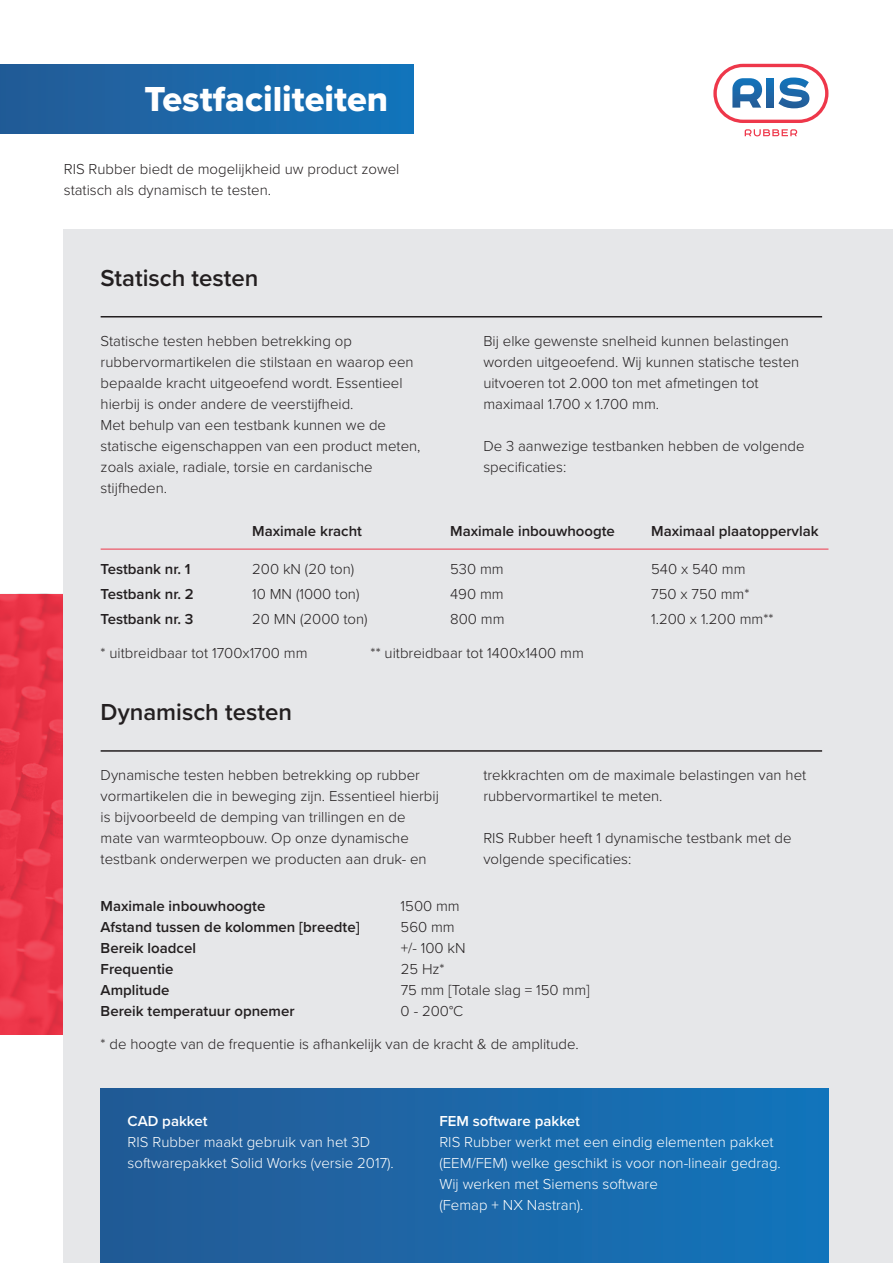
<style>
.page{position:relative;width:893px;height:1263px;background:#fff}
.page>*{position:absolute;margin:0;border:0;box-sizing:border-box;transform-origin:0 0}
.t1{font:36px "Proxima Nova Extrabld";color:#fff}
.t2{font:600 24px "Proxima Nova";color:#231f20}
.Lijst{font:300 15px/21px "Proxima Nova";color:#231f20}
.t3{font:300 15px/21px "Proxima Nova";color:#fff}
.Lijst-2{font:600 15px "Proxima Nova";color:#231f20}
.Tabel{font:300 15px "Proxima Nova";color:#231f20}
.Tabel_kop{font:600 15px "Proxima Nova";color:#231f20}
.Tabel-2{font:600 15px "Proxima Nova";color:#231f20}
.t4{font:600 15px "Proxima Nova";color:#fff}
</style>
<div class="page">
<img style="left:0;top:594px;width:64px;height:441px">
<div style="left:0;top:64px;width:414px;height:70px;background:linear-gradient(to right,#245b96,#1274bb)"></div>
<div style="left:64px;top:230px;width:829px;height:1033px;background:#e6e7e9"></div>
<hr style="left:101px;top:549px;width:727px;height:1px;background:#ee374a">
<hr style="left:101px;top:316px;width:721px;height:1px;background:#231f20">
<hr style="left:101px;top:750px;width:721px;height:2px;background:#231f20">
<svg style="left:745px;top:129px;width:52px;height:7px"></svg>
<svg style="left:713px;top:64px;width:115px;height:59px"></svg>
<div style="left:101px;top:1089px;width:727px;height:174px;background:linear-gradient(to right,#245a95,#1375bb)"></div>
<p class="t1" style="left:145px;top:72px;width:245px">Testfaciliteiten</p>
<p class="Lijst" style="left:64px;top:158px;width:337px">RIS Rubber biedt de mogelijkheid uw product zowel statisch als dynamisch te testen.</p>
<p class="t2" style="left:101px;top:260px;width:159px">Statisch testen</p>
<p class="Lijst" style="left:101px;top:329px;width:314px">Statische testen hebben betrekking op rubbervormartikelen die stilstaan en waarop een bepaalde kracht uitgeoefend wordt. Essentieel hierbij is onder andere de veerstijfheid.</p>
<p class="Lijst" style="left:101px;top:413px;width:321px">Met behulp van een testbank kunnen we de statische eigenschappen van een product meten, zoals axiale, radiale, torsie en cardanische stijfheden.</p>
<p class="Tabel_kop" style="left:252px;top:520px;width:111px">Maximale kracht</p>
<p class="Tabel_kop" style="left:450px;top:520px;width:166px">Maximale inbouwhoogte</p>
<p class="Tabel_kop" style="left:651px;top:520px;width:169px">Maximaal plaatoppervlak</p>
<p class="Tabel-2" style="left:101px;top:558px;width:91px">Testbank nr. 1</p>
<p class="Tabel" style="left:252px;top:558px;width:104px">200 kN (20 ton)</p>
<p class="Tabel" style="left:450px;top:558px;width:55px">530 mm</p>
<p class="Tabel" style="left:651px;top:558px;width:96px">540 x 540 mm</p>
<p class="Tabel-2" style="left:101px;top:583px;width:95px">Testbank nr. 2</p>
<p class="Tabel" style="left:252px;top:583px;width:109px">10 MN (1000 ton)</p>
<p class="Tabel" style="left:450px;top:583px;width:55px">490 mm</p>
<p class="Tabel" style="left:651px;top:583px;width:100px">750 x 750 mm*</p>
<p class="Tabel-2" style="left:101px;top:608px;width:94px">Testbank nr. 3</p>
<p class="Tabel" style="left:252px;top:608px;width:117px">20 MN (2000 ton)</p>
<p class="Tabel" style="left:450px;top:608px;width:56px">800 mm</p>
<p class="Tabel" style="left:651px;top:608px;width:124px">1.200 x 1.200 mm**</p>
<p class="Lijst" style="left:483px;top:329px;width:317px">Bij elke gewenste snelheid kunnen belastingen worden uitgeoefend. Wij kunnen statische testen uitvoeren tot 2.000 ton met afmetingen tot maximaal 1.700 x 1.700 mm.</p>
<p class="Lijst" style="left:483px;top:434px;width:323px">De 3 aanwezige testbanken hebben de volgende specificaties:</p>
<p class="Lijst" style="left:101px;top:642px;width:209px">* uitbreidbaar tot 1700x1700 mm</p>
<p class="Lijst" style="left:371px;top:642px;width:215px">** uitbreidbaar tot 1400x1400 mm</p>
<p class="t2" style="left:101px;top:694px;width:193px">Dynamisch testen</p>
<p class="Lijst" style="left:101px;top:764px;width:340px">Dynamische testen hebben betrekking op rubber vormartikelen die in beweging zijn. Essentieel hierbij is bijvoorbeeld de demping van trillingen en de mate van warmteopbouw. Op onze dynamische testbank onderwerpen we producten aan druk- en</p>
<p class="Lijst" style="left:483px;top:764px;width:324px">trekkrachten om de maximale belastingen van het rubbervormartikel te meten.</p>
<p class="Lijst" style="left:483px;top:827px;width:310px">RIS Rubber heeft 1 dynamische testbank met de volgende specificaties:</p>
<p class="Lijst-2" style="left:101px;top:895px;width:166px">Maximale inbouwhoogte</p>
<p class="Lijst" style="left:401px;top:894px;width:61px">1500 mm</p>
<p class="Lijst-2" style="left:101px;top:916px;width:260px">Afstand tussen de kolommen [breedte]</p>
<p class="Lijst" style="left:401px;top:915px;width:56px">560 mm</p>
<p class="Lijst-2" style="left:101px;top:937px;width:97px">Bereik loadcel</p>
<p class="Lijst" style="left:401px;top:936px;width:66px">+/- 100 kN</p>
<p class="Lijst-2" style="left:101px;top:958px;width:74px">Frequentie</p>
<p class="Lijst" style="left:401px;top:957px;width:45px">25 Hz*</p>
<p class="Lijst-2" style="left:101px;top:979px;width:70px">Amplitude</p>
<p class="Lijst" style="left:401px;top:978px;width:190px">75 mm [Totale slag = 150 mm]</p>
<p class="Lijst-2" style="left:101px;top:1000px;width:195px">Bereik temperatuur opnemer</p>
<p class="Lijst" style="left:401px;top:999px;width:64px">0 - 200°C</p>
<p class="Lijst" style="left:101px;top:1032px;width:480px">* de hoogte van de frequentie is afhankelijk van de kracht &amp; de amplitude.</p>
<p class="t4" style="left:128px;top:1110px;width:82px">CAD pakket</p>
<p class="t3" style="left:128px;top:1131px;width:268px">RIS Rubber maakt gebruik van het 3D softwarepakket Solid Works (versie 2017).</p>
<p class="t4" style="left:439px;top:1110px;width:142px">FEM software pakket</p>
<p class="t3" style="left:439px;top:1131px;width:343px">RIS Rubber werkt met een eindig elementen pakket (EEM/FEM) welke geschikt is voor non-lineair gedrag.<br>Wij werken met Siemens software<br>(Femap + NX Nastran).</p>
</div>
